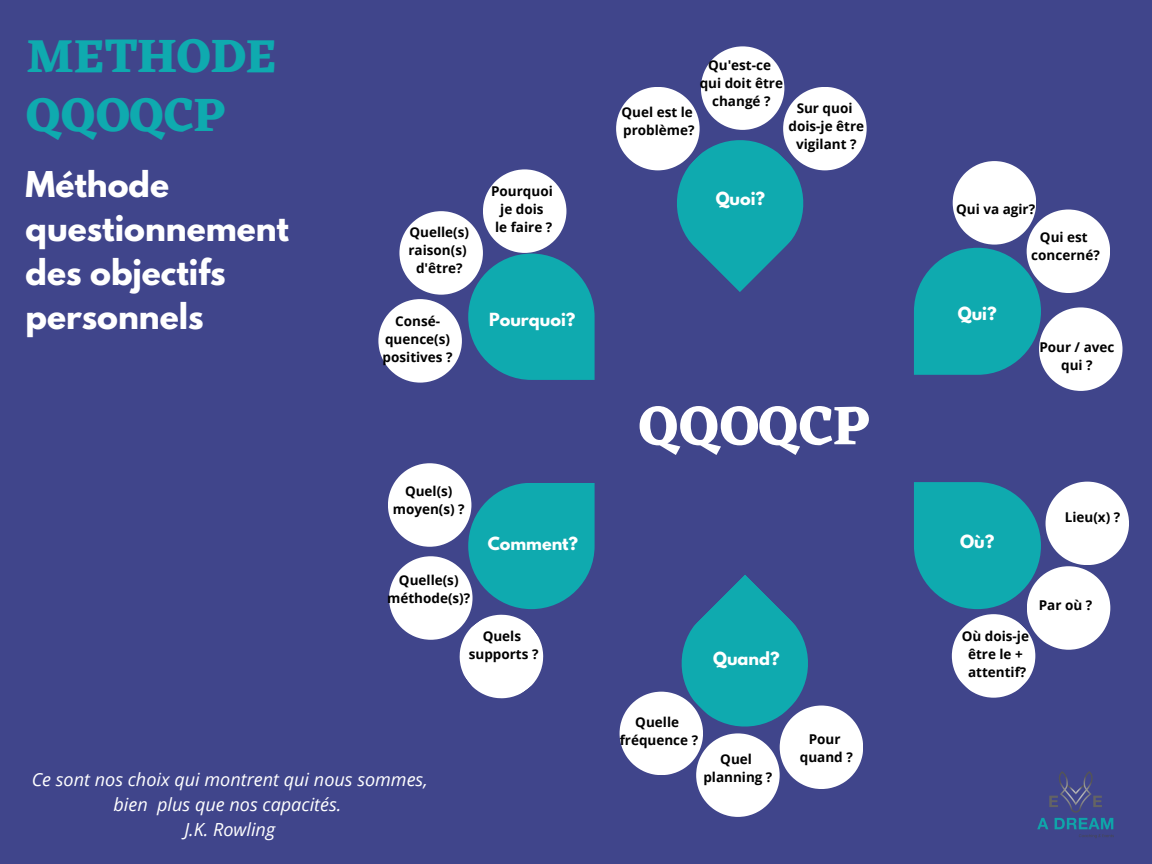
<style>
.page{position:relative;width:1152px;height:864px;background:#40458b}
.page>*{position:absolute;margin:0;border:0;box-sizing:border-box;transform-origin:0 0}
.t1{font:700 56.1px "Eczar";color:#fff}
.t2{font:700 48.3px/58.5px "Eczar";color:#0faaaf}
.t3{font:700 31.5px/43.8px "League Spartan";color:#fff}
.t4{font:italic 18px/25px "Open Sans";color:#fff;text-align:center}
.t5{font:700 16.05px "League Spartan";color:#fff}
.t6{font:700 13.5px "Open Sans";color:#000}
</style>
<div class="page">
<svg style="left:914px;top:161px;width:209px;height:230px"></svg>
<svg style="left:378px;top:169px;width:216px;height:214px"></svg>
<svg style="left:616px;top:46px;width:251px;height:246px"></svg>
<svg style="left:914px;top:482px;width:215px;height:216px"></svg>
<svg style="left:388px;top:463px;width:207px;height:235px"></svg>
<svg style="left:620px;top:575px;width:243px;height:242px"></svg>
<img style="left:1037px;top:771px;width:77px;height:67px">
<p class="t2" style="left:27px;top:26px;width:252px">METHODE<br>QQOQCP</p>
<p class="t3" style="left:26px;top:167px;width:265px">Méthode questionnement des objectifs personnels</p>
<p class="t6" style="left:410px;top:222px;width:61px">Quelle(s)</p>
<h5 class="t6" style="left:408px;top:240px;width:60px">raison(s)</h5>
<p class="t6" style="left:416px;top:258px;width:48px">d'être?</p>
<p class="t6" style="left:395px;top:312px;width:46px">Consé-</p>
<p class="t6" style="left:385px;top:330px;width:66px">quence(s)</p>
<p class="t6" style="left:383px;top:348px;width:71px">positives ?</p>
<p class="t6" style="left:405px;top:482px;width:49px">Quel(s)</p>
<h5 class="t6" style="left:393px;top:500px;width:73px">moyen(s) ?</h5>
<p class="t6" style="left:399px;top:570px;width:61px">Quelle(s)</p>
<h5 class="t6" style="left:387px;top:588px;width:85px">méthode(s)?</h5>
<p class="t6" style="left:491px;top:182px;width:63px">Pourquoi</p>
<p class="t6" style="left:500px;top:200px;width:45px">je dois</p>
<p class="t6" style="left:495px;top:218px;width:59px">le faire ?</p>
<p class="t5" style="left:489px;top:311px;width:88px">Pourquoi?</p>
<p class="t6" style="left:708px;top:56px;width:64px">Qu'est-ce</p>
<p class="t6" style="left:700px;top:74px;width:85px">qui doit être</p>
<h5 class="t6" style="left:712px;top:92px;width:60px">changé ?</h5>
<p class="t6" style="left:797px;top:99px;width:57px">Sur quoi</p>
<p class="t6" style="left:789px;top:117px;width:77px">dois-je être</p>
<p class="t6" style="left:796px;top:135px;width:62px">vigilant ?</p>
<p class="t6" style="left:622px;top:102px;width:73px">Quel est le</p>
<p class="t6" style="left:623px;top:120px;width:73px">problème?</p>
<p class="t5" style="left:716px;top:191px;width:51px">Quoi?</p>
<h2 class="t1" style="left:639px;top:392px;width:232px">QQOQCP</h2>
<p class="t6" style="left:956px;top:199px;width:80px">Qui va agir?</p>
<h3 class="t5" style="left:958px;top:305px;width:40px">Qui?</h3>
<p class="t6" style="left:1040px;top:228px;width:49px">Qui est</p>
<p class="t6" style="left:1031px;top:246px;width:70px">concerné?</p>
<p class="t6" style="left:1039px;top:337px;width:77px">Pour / avec</p>
<p class="t6" style="left:1061px;top:355px;width:33px">qui ?</p>
<p class="t6" style="left:1065px;top:508px;width:57px">Lieu(x) ?</p>
<p class="t5" style="left:488px;top:535px;width:92px">Comment?</p>
<p class="t5" style="left:960px;top:533px;width:36px">Où?</p>
<p class="t6" style="left:1039px;top:596px;width:55px">Par où ?</p>
<p class="t6" style="left:483px;top:627px;width:40px">Quels</p>
<p class="t6" style="left:469px;top:645px;width:71px">supports ?</p>
<p class="t5" style="left:713px;top:651px;width:68px">Quand?</p>
<p class="t6" style="left:635px;top:713px;width:45px">Quelle</p>
<h1 class="t6" style="left:620px;top:731px;width:80px">fréquence ?</h1>
<p class="t6" style="left:809px;top:730px;width:33px">Pour</p>
<h5 class="t6" style="left:962px;top:627px;width:69px">Où dois-je</h5>
<p class="t6" style="left:968px;top:645px;width:56px">être le +</p>
<h5 class="t6" style="left:968px;top:663px;width:60px">attentif?</h5>
<p class="t4" style="left:32px;top:766px;width:397px">Ce sont nos choix qui montrent qui nous sommes, bien plus que nos capacités.<br>J.K. Rowling</p>
<p class="t6" style="left:720px;top:750px;width:33px">Quel</p>
<p class="t6" style="left:800px;top:748px;width:54px">quand ?</p>
<p class="t6" style="left:703px;top:768px;width:71px">planning ?</p>
</div>
